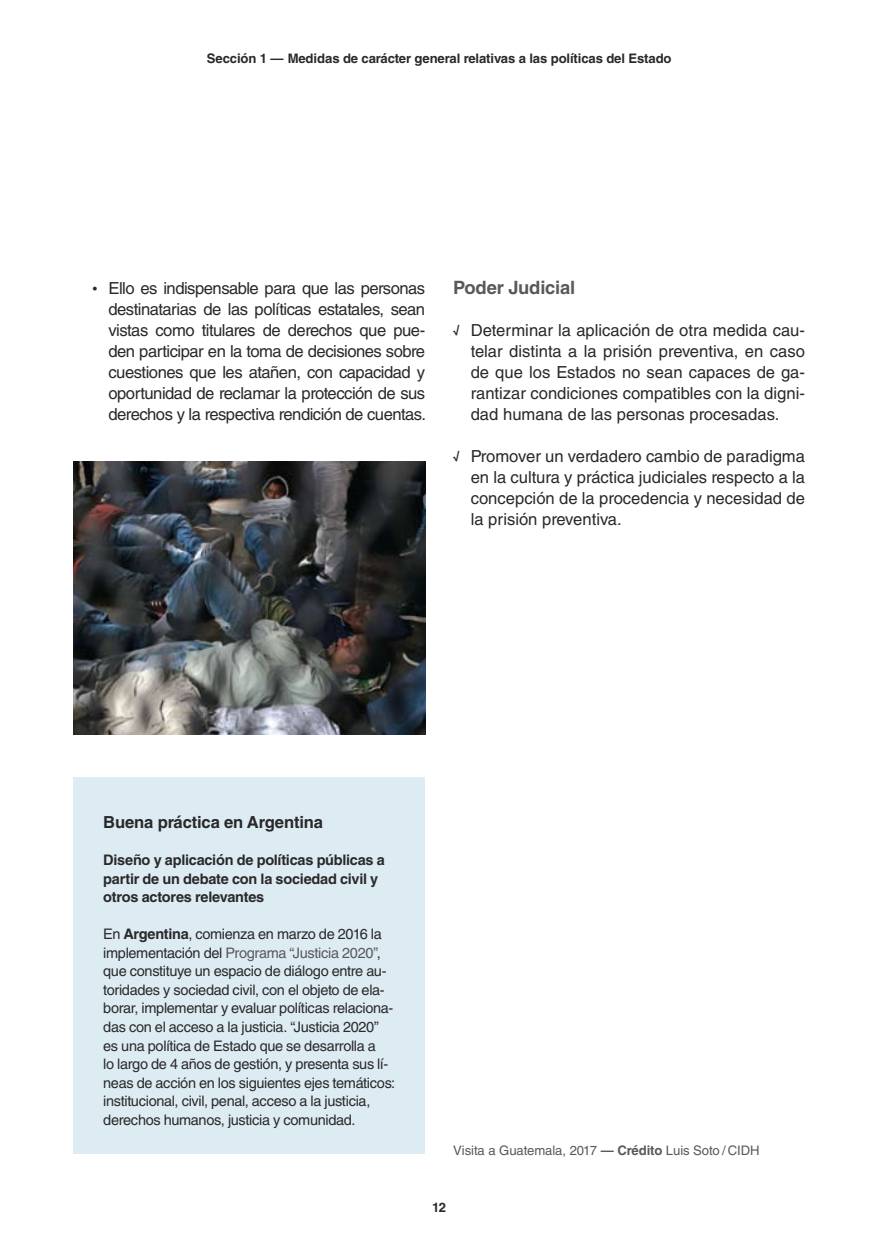
<style>
.page{position:relative;width:882px;height:1260px;background:#fff}
.page>*{position:absolute;margin:0;border:0;box-sizing:border-box;transform-origin:0 0}
.t1{font:700 18.38px "Helvetica LT Std";letter-spacing:-.01em;color:#58595b}
.t2{font:16.62px/21px "Helvetica LT Std";color:#29292a;text-align:justify}
.t3{font:700 16.62px "Helvetica LT Std";letter-spacing:-.01em;color:#29292a}
.t4{font:14.53px/18.6px "Helvetica LT Std";letter-spacing:-.025em;color:#29292a}
.t5{font:700 14.53px/18.6px "Helvetica LT Std";letter-spacing:-.02em;color:#29292a}
.t6{font:700 13.12px "Helvetica LT Std";letter-spacing:-.01em;color:#29292a}
.t7{font:13.12px "Helvetica LT Std";letter-spacing:-.005em;color:#58595b}
.t8{font:700 11.38px "Helvetica LT Std";color:#29292a}
.s1{font-size:12.25px}
.s2{font-weight:700}
.s3{color:#58595b}
</style>
<div class="page">
<div style="left:74px;top:778px;width:351px;height:376px;background:#ddebf3"></div>
<img style="left:74px;top:462px;width:351px;height:273px">
<p class="t6" style="left:207px;top:50px;width:466px">Sección 1 — Medidas de carácter general relativas a las políticas del Estado</p>
<p class="t2" style="left:108px;top:278px;width:319px;text-indent:-16px"><span class="s1">•</span> Ello es indispensable para que las personas destinatarias de las políticas estatales, sean vistas como titulares de derechos que pue&shy;den participar en la toma de decisiones sobre cuestiones que les atañen, con capacidad y oportunidad de reclamar la protección de sus derechos y la respectiva rendición de cuentas.</p>
<p class="t1" style="left:453px;top:276px;width:124px">Poder Judicial</p>
<p class="t2" style="left:471px;top:320px;width:336px">Determinar la aplicación de otra medida cau-</p>
<p class="t8" style="left:453px;top:322px;width:8px">√</p>
<p class="t2" style="left:471px;top:341px;width:336px">telar distinta a la prisión preventiva, en caso de que los Estados no sean capaces de ga&shy;rantizar condiciones compatibles con la digni&shy;dad humana de las personas procesadas.</p>
<p class="t2" style="left:471px;top:446px;width:336px">Promover un verdadero cambio de paradigma</p>
<p class="t8" style="left:453px;top:448px;width:8px">√</p>
<p class="t2" style="left:471px;top:467px;width:336px">en la cultura y práctica judiciales respecto a la concepción de la procedencia y necesidad de la prisión preventiva.</p>
<p class="t3" style="left:103px;top:812px;width:221px">Buena práctica en Argentina</p>
<p class="t5" style="left:103px;top:850px;width:283px">Diseño y aplicación de políticas públicas a partir de un debate con la sociedad civil y otros actores relevantes</p>
<p class="t4" style="left:103px;top:925px;width:294px">En <span class="s2">Argentina</span>, comienza en marzo de 2016 la implementación del <span class="s3">Programa “Justicia 2020”</span>, que constituye un espacio de diálogo entre au&shy;toridades y sociedad civil, con el objeto de ela&shy;borar, implementar y evaluar políticas relaciona&shy;das con el acceso a la justicia. “Justicia 2020” es una política de Estado que se desarrolla a<br>lo largo de 4 años de gestión, y presenta sus lí&shy;neas de acción en los siguientes ejes temáticos: institucional, civil, penal, acceso a la justicia, derechos humanos, justicia y comunidad.</p>
<p class="t7" style="left:453px;top:1143px;width:308px">Visita a Guatemala, 2017 <span class="s2">— Crédito</span> Luis Soto / CIDH</p>
<p class="t6" style="left:432px;top:1200px;width:16px">12</p>
</div>
